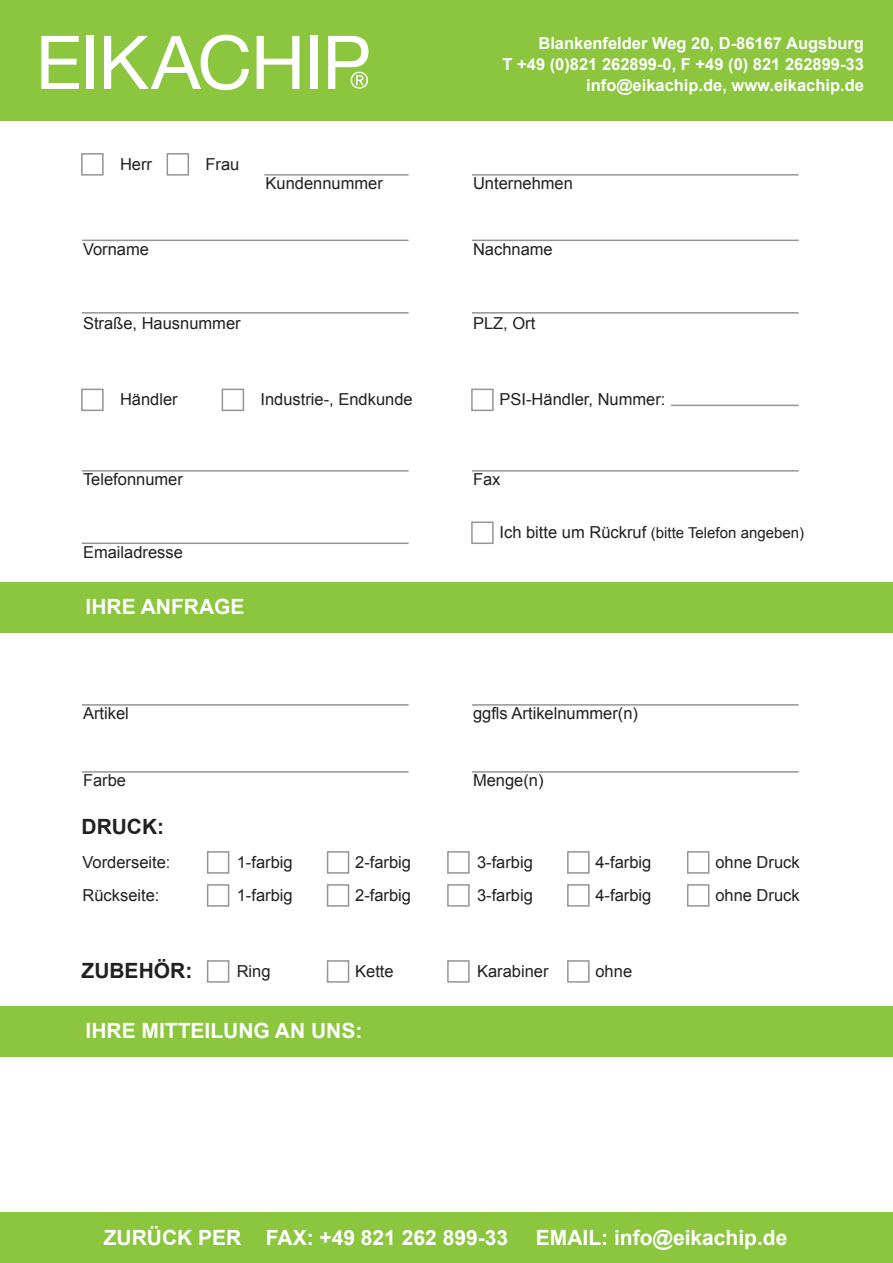
<style>
.page{position:relative;width:893px;height:1263px;background:#fff}
.page>*{position:absolute;margin:0;border:0;box-sizing:border-box;transform-origin:0 0}
.t1{font:700 21px "Arial";color:#fff}
.t2{font:700 21px "Arial";color:#231f20}
.t3{font:16.5px/33px "Arial";color:#231f20}
.t4{font:700 16.5px/21px "Arial";color:#fff;text-align:right}
.t5{font:15px "Arial";color:#231f20}
.s1{font-size:16.5px}
</style>
<div class="page">
<div style="left:0;top:0;width:893px;height:120px;background:#8bc63e"></div>
<div style="left:0;top:582px;width:893px;height:51px;background:#8bc63e"></div>
<svg style="left:41px;top:36px;width:38px;height:53px"></svg>
<div style="left:86px;top:36px;width:7px;height:53px;background:#fff"></div>
<svg style="left:104px;top:35px;width:145px;height:55px"></svg>
<svg style="left:257px;top:36px;width:42px;height:53px"></svg>
<div style="left:310px;top:36px;width:7px;height:53px;background:#fff"></div>
<svg style="left:328px;top:36px;width:40px;height:53px"></svg>
<div style="left:81px;top:153px;width:23px;height:23px;border:2px solid #939598"></div>
<div style="left:167px;top:153px;width:22px;height:23px;border:2px solid #939598"></div>
<div style="left:207px;top:851px;width:22px;height:23px;border:2px solid #939598"></div>
<div style="left:327px;top:851px;width:22px;height:23px;border:2px solid #939598"></div>
<div style="left:447px;top:851px;width:23px;height:23px;border:2px solid #939598"></div>
<div style="left:567px;top:851px;width:23px;height:23px;border:2px solid #939598"></div>
<div style="left:207px;top:884px;width:22px;height:23px;border:2px solid #939598"></div>
<div style="left:327px;top:884px;width:22px;height:23px;border:2px solid #939598"></div>
<div style="left:447px;top:884px;width:23px;height:23px;border:2px solid #939598"></div>
<div style="left:567px;top:884px;width:23px;height:23px;border:2px solid #939598"></div>
<div style="left:687px;top:851px;width:22px;height:23px;border:2px solid #939598"></div>
<div style="left:687px;top:884px;width:22px;height:23px;border:2px solid #939598"></div>
<div style="left:81px;top:389px;width:23px;height:22px;border:2px solid #939598"></div>
<div style="left:222px;top:389px;width:22px;height:22px;border:2px solid #939598"></div>
<div style="left:471px;top:389px;width:23px;height:22px;border:2px solid #939598"></div>
<div style="left:471px;top:521px;width:23px;height:23px;border:2px solid #939598"></div>
<hr style="left:82px;top:240px;width:327px;height:1px;background:#939598">
<hr style="left:472px;top:240px;width:327px;height:1px;background:#939598">
<hr style="left:472px;top:174px;width:327px;height:2px;background:#939598">
<hr style="left:264px;top:174px;width:145px;height:2px;background:#939598">
<hr style="left:82px;top:312px;width:327px;height:2px;background:#939598">
<hr style="left:472px;top:312px;width:327px;height:2px;background:#939598">
<hr style="left:82px;top:470px;width:327px;height:2px;background:#939598">
<hr style="left:472px;top:470px;width:327px;height:2px;background:#939598">
<hr style="left:82px;top:704px;width:327px;height:2px;background:#939598">
<hr style="left:472px;top:704px;width:327px;height:2px;background:#939598">
<div style="left:207px;top:960px;width:22px;height:23px;border:2px solid #939598"></div>
<div style="left:327px;top:960px;width:22px;height:23px;border:2px solid #939598"></div>
<div style="left:447px;top:960px;width:23px;height:23px;border:2px solid #939598"></div>
<div style="left:567px;top:960px;width:23px;height:23px;border:2px solid #939598"></div>
<hr style="left:82px;top:771px;width:327px;height:2px;background:#939598">
<hr style="left:472px;top:771px;width:327px;height:2px;background:#939598">
<hr style="left:82px;top:542px;width:327px;height:2px;background:#939598">
<hr style="left:671px;top:405px;width:128px;height:1px;background:#939598">
<div style="left:0;top:1006px;width:893px;height:51px;background:#8bc63e"></div>
<div style="left:0;top:1213px;width:893px;height:50px;background:#8bc63e"></div>
<p class="t3" style="left:120px;top:148px;width:34px">Herr</p>
<p class="t3" style="left:83px;top:233px;width:68px">Vorname</p>
<p class="t3" style="left:205px;top:148px;width:35px">Frau</p>
<p class="t4" style="left:502px;top:33px;width:363px">Blankenfelder Weg 20, D-86167 Augsburg<br>T +49 (0)821 262899-0, F +49 (0) 821 262899-33 info@eikachip.de, www.eikachip.de</p>
<p class="t3" style="left:265px;top:167px;width:119px">Kundennummer</p>
<p class="t3" style="left:473px;top:167px;width:101px">Unternehmen</p>
<p class="t3" style="left:473px;top:233px;width:81px">Nachname</p>
<p class="t3" style="left:83px;top:307px;width:159px">Straße, Hausnummer</p>
<p class="t3" style="left:473px;top:307px;width:64px">PLZ, Ort</p>
<p class="t3" style="left:120px;top:383px;width:59px">Händler</p>
<p class="t3" style="left:261px;top:383px;width:154px">Industrie-, Endkunde</p>
<p class="t3" style="left:500px;top:383px;width:167px">PSI-Händler, Nummer:</p>
<p class="t3" style="left:83px;top:463px;width:101px">Telefonnumer</p>
<p class="t3" style="left:473px;top:463px;width:29px">Fax</p>
<p class="t3" style="left:83px;top:536px;width:101px">Emailadresse</p>
<p class="t1" style="left:85px;top:593px;width:161px">IHRE ANFRAGE</p>
<p class="t5" style="left:500px;top:523px;width:306px"><span class="s1">Ich bitte um Rückruf</span> (bitte Telefon angeben)</p>
<p class="t3" style="left:83px;top:697px;width:47px">Artikel</p>
<p class="t3" style="left:473px;top:697px;width:167px">ggfls Artikelnummer(n)</p>
<p class="t3" style="left:83px;top:764px;width:45px">Farbe</p>
<p class="t2" style="left:81px;top:813px;width:84px">DRUCK:</p>
<p class="t3" style="left:473px;top:764px;width:72px">Menge(n)</p>
<p class="t3" style="left:82px;top:846px;width:90px">Vorderseite:</p>
<p class="t3" style="left:237px;top:846px;width:57px">1-farbig</p>
<p class="t3" style="left:355px;top:846px;width:57px">2-farbig</p>
<p class="t3" style="left:477px;top:846px;width:57px">3-farbig</p>
<p class="t3" style="left:595px;top:846px;width:57px">4-farbig</p>
<p class="t3" style="left:82px;top:879px;width:79px">Rückseite:</p>
<p class="t3" style="left:237px;top:879px;width:57px">1-farbig</p>
<p class="t3" style="left:355px;top:879px;width:57px">2-farbig</p>
<p class="t3" style="left:477px;top:879px;width:57px">3-farbig</p>
<p class="t3" style="left:595px;top:879px;width:57px">4-farbig</p>
<p class="t2" style="left:81px;top:957px;width:112px">ZUBEHÖR:</p>
<p class="t3" style="left:237px;top:955px;width:35px">Ring</p>
<p class="t3" style="left:355px;top:955px;width:40px">Kette</p>
<p class="t3" style="left:477px;top:955px;width:73px">Karabiner</p>
<p class="t3" style="left:595px;top:955px;width:38px">ohne</p>
<p class="t1" style="left:85px;top:1017px;width:278px">IHRE MITTEILUNG AN UNS:</p>
<p class="t3" style="left:715px;top:846px;width:86px">ohne Druck ohne Druck</p>
<p class="t1" style="left:104px;top:1223px;width:406px">ZURÜCK PER FAX: +49 821 262 899-33</p>
<p class="t1" style="left:536px;top:1223px;width:253px">EMAIL: info@eikachip.de</p>
</div>
